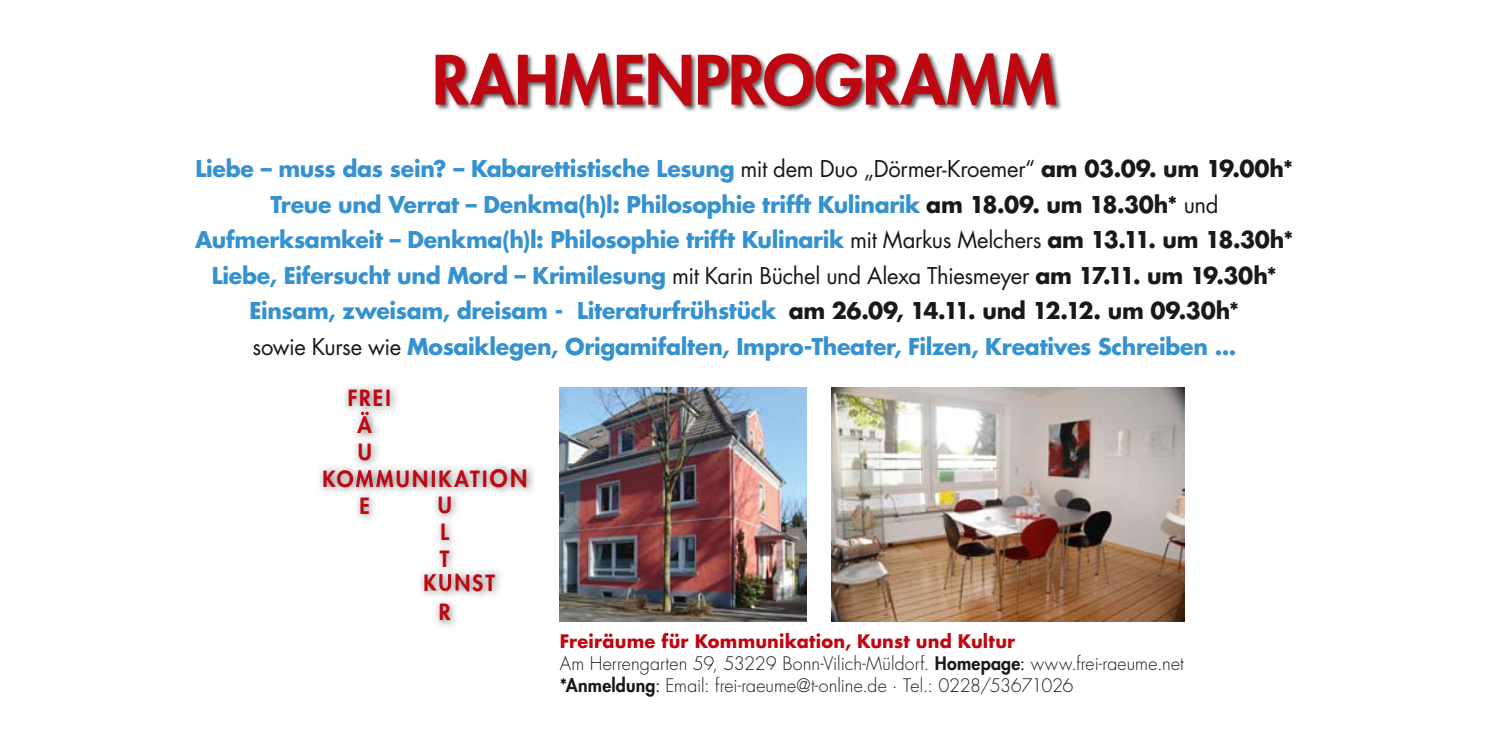
<style>
.page{position:relative;width:1489px;height:745px;background:#fff}
.page>*{position:absolute;margin:0;border:0;box-sizing:border-box;transform-origin:0 0}
.t1{font:800 66px "Futura Std";letter-spacing:-.005em;color:#be0711}
.t2{font:700 22.5px/35.5px "Futura Std";letter-spacing:-.015em;color:#3591cf;text-align:center}
.t3{font:800 21.75px/26.8px "Futura Std";letter-spacing:.1em;color:#be0711}
.t4{font:300 18px/21.8px "Futura Std";letter-spacing:.005em;color:#191918}
.s1{font-weight:400;color:#191918}
.s2{color:#191918}
.s3{font-size:23.25px}
.s4{font-weight:700;color:#be0711}
.s5{font-weight:800}
.s6{font-weight:400}
</style>
<div class="page">
<img style="left:559px;top:387px;width:248px;height:234px">
<img style="left:831px;top:387px;width:353px;height:234px">
<img style="left:421px;top:570px;width:79px;height:27px">
<img style="left:424px;top:573px;width:71px;height:17px">
<img style="left:319px;top:465px;width:214px;height:28px">
<img style="left:323px;top:470px;width:163px;height:17px">
<img style="left:352px;top:415px;width:29px;height:55px">
<img style="left:352px;top:470px;width:29px;height:50px">
<img style="left:357px;top:415px;width:15px;height:18px">
<img style="left:432px;top:490px;width:28px;height:136px">
<img style="left:432px;top:567px;width:28px;height:32px">
<img style="left:432px;top:573px;width:28px;height:17px">
<img style="left:344px;top:386px;width:53px;height:29px">
<img style="left:357px;top:411px;width:15px;height:4px">
<img style="left:436px;top:53px;width:626px;height:59px">
<h1 class="t1" style="left:432px;top:38px;width:626px">RAHMENPROGRAMM</h1>
<p class="t2" style="left:195px;top:150px;width:1099px">Liebe – muss das sein? – Kabarettistische Lesung <span class="s1">mit dem Duo „Dörmer-Kroemer“</span> <span class="s2">am 03.09. um 19.00h* </span>Treue und Verrat – Denkma(h)l: Philosophie trifft Kulinarik <span class="s2">am 18.09. um 18.30h*</span> <span class="s1">und </span>Aufmerksamkeit – Denkma(h)l: Philosophie trifft Kulinarik <span class="s1">mit Markus Melchers</span> <span class="s2">am 13.11. um 18.30h* </span>Liebe, Eifersucht und Mord – Krimilesung <span class="s1">mit Karin Büchel und Alexa Thiesmeyer</span> <span class="s2">am 17.11. um 19.30h* </span>Einsam, zweisam, dreisam - Literaturfrühstück <span class="s2">am 26.09, 14.11. und 12.12. um 09.30h*<br></span><span class="s1">sowie Kurse wie</span> Mosaiklegen, Origamifalten, Impro-Theater, Filzen, Kreatives Schreiben ...</p>
<p class="t3" style="left:348px;top:384px;width:44px">FREI</p>
<p class="t3" style="left:357px;top:411px;width:16px">Ä<br>U</p>
<p class="t3" style="left:359px;top:492px;width:12px">E</p>
<p class="t3" style="left:438px;top:491px;width:16px">U<br>L<br>T</p>
<p class="t3" style="left:439px;top:598px;width:13px">R</p>
<p class="t3" style="left:322px;top:465px;width:206px">KOMMUNIKATI<span class="s3">ON</span></p>
<p class="t3" style="left:423px;top:568px;width:73px">KUNST</p>
<p class="t4" style="left:559px;top:630px;width:625px"><span class="s4">Freiräume für Kommunikation, Kunst und Kultur<br></span>Am Herrengarten 59, 53229 Bonn-Vilich-Müldorf. <span class="s5">Homepage</span><span class="s6">:</span> www.frei-raeume.net <span class="s5">*Anmeldung</span><span class="s6">:</span> Email: frei-raeume@t-online.de · Tel.: 0228/53671026</p>
</div>
